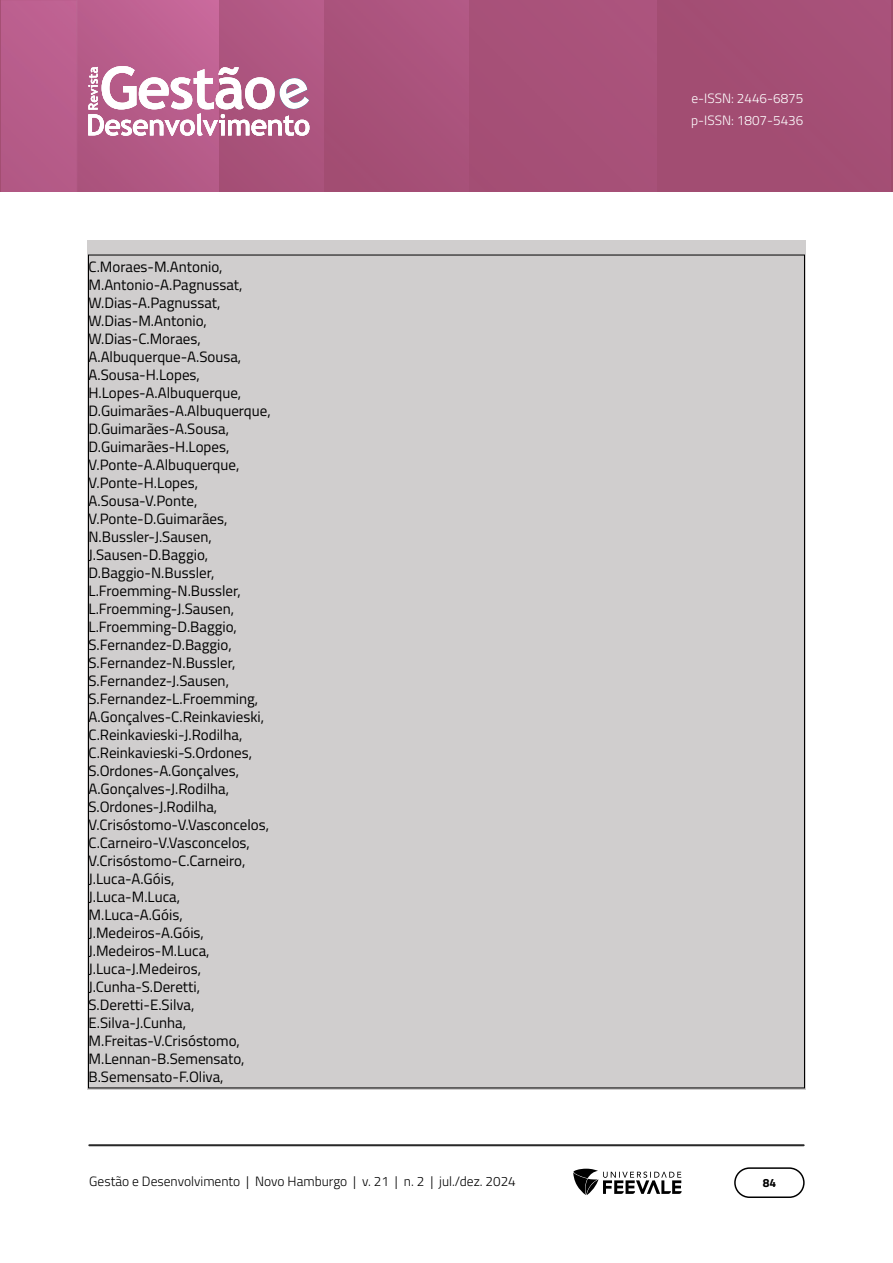
<style>
.page{position:relative;width:893px;height:1263px;background:#fff}
.page>*{position:absolute;margin:0;border:0;box-sizing:border-box;transform-origin:0 0}
.t1{font:15px "Titillium Web";color:#000}
.t2{font:300 13.5px "Titillium Web";color:#000}
.t3{font:300 13.5px/22.5px "Titillium Web";color:#fff}
.t4{font:700 12px "Titillium Web";color:#000}
</style>
<div class="page">
<img style="left:1px;top:0;width:890px;height:192px">
<img style="left:77px;top:0;width:1px;height:192px">
<hr style="left:220px;top:0;width:1px;height:192px;background:#ab537d">
<hr style="left:891px;top:0;width:1px;height:192px;background:#9e4a6b">
<hr style="left:89px;top:1144px;width:715px;height:2px;background:#282828">
<div style="left:734px;top:1167px;width:71px;height:31px;border:2px solid #000;border-radius:15px"></div>
<svg style="left:573px;top:1169px;width:109px;height:26px"></svg>
<svg style="left:88px;top:66px;width:221px;height:70px"></svg>
<div style="left:87px;top:240px;width:719px;height:849px;background:#d0cece"></div>
<p class="t1" style="left:88px;top:256px;width:136px">C.Moraes-M.Antonio,</p>
<p class="t1" style="left:88px;top:274px;width:155px">M.Antonio-A.Pagnussat,</p>
<p class="t1" style="left:88px;top:292px;width:134px">W.Dias-A.Pagnussat,</p>
<p class="t1" style="left:88px;top:310px;width:120px">W.Dias-M.Antonio,</p>
<p class="t1" style="left:88px;top:328px;width:114px">W.Dias-C.Moraes,</p>
<p class="t1" style="left:88px;top:346px;width:154px">A.Albuquerque-A.Sousa,</p>
<p class="t1" style="left:88px;top:364px;width:113px">A.Sousa-H.Lopes,</p>
<p class="t1" style="left:88px;top:382px;width:154px">H.Lopes-A.Albuquerque,</p>
<p class="t1" style="left:88px;top:400px;width:184px">D.Guimarães-A.Albuquerque,</p>
<p class="t1" style="left:88px;top:418px;width:142px">D.Guimarães-A.Sousa,</p>
<p class="t1" style="left:88px;top:436px;width:142px">D.Guimarães-H.Lopes,</p>
<p class="t1" style="left:88px;top:454px;width:152px">V.Ponte-A.Albuquerque,</p>
<p class="t1" style="left:88px;top:472px;width:111px">V.Ponte-H.Lopes,</p>
<p class="t1" style="left:88px;top:490px;width:110px">A.Sousa-V.Ponte,</p>
<p class="t1" style="left:88px;top:508px;width:141px">V.Ponte-D.Guimarães,</p>
<p class="t1" style="left:88px;top:526px;width:125px">N.Bussler-J.Sausen,</p>
<p class="t1" style="left:88px;top:544px;width:121px">J.Sausen-D.Baggio,</p>
<p class="t1" style="left:88px;top:562px;width:127px">D.Baggio-N.Bussler,</p>
<p class="t1" style="left:88px;top:580px;width:154px">L.Froemming-N.Bussler,</p>
<p class="t1" style="left:88px;top:598px;width:147px">L.Froemming-J.Sausen,</p>
<p class="t1" style="left:88px;top:616px;width:150px">L.Froemming-D.Baggio,</p>
<p class="t1" style="left:88px;top:634px;width:145px">S.Fernandez-D.Baggio,</p>
<p class="t1" style="left:88px;top:652px;width:149px">S.Fernandez-N.Bussler,</p>
<p class="t1" style="left:88px;top:670px;width:142px">S.Fernandez-J.Sausen,</p>
<p class="t1" style="left:88px;top:688px;width:171px">S.Fernandez-L.Froemming,</p>
<p class="t1" style="left:88px;top:706px;width:177px">A.Gonçalves-C.Reinkavieski,</p>
<p class="t1" style="left:88px;top:724px;width:155px">C.Reinkavieski-J.Rodilha,</p>
<p class="t1" style="left:88px;top:742px;width:165px">C.Reinkavieski-S.Ordones,</p>
<p class="t1" style="left:88px;top:760px;width:152px">S.Ordones-A.Gonçalves,</p>
<p class="t1" style="left:88px;top:778px;width:142px">A.Gonçalves-J.Rodilha,</p>
<p class="t1" style="left:88px;top:796px;width:130px">S.Ordones-J.Rodilha,</p>
<p class="t1" style="left:88px;top:814px;width:182px">V.Crisóstomo-V.Vasconcelos,</p>
<p class="t1" style="left:88px;top:832px;width:163px">C.Carneiro-V.Vasconcelos,</p>
<p class="t1" style="left:88px;top:850px;width:158px">V.Crisóstomo-C.Carneiro,</p>
<p class="t1" style="left:88px;top:868px;width:87px">J.Luca-A.Góis,</p>
<p class="t1" style="left:88px;top:886px;width:93px">J.Luca-M.Luca,</p>
<p class="t1" style="left:88px;top:904px;width:96px">M.Luca-A.Góis,</p>
<p class="t1" style="left:88px;top:922px;width:117px">J.Medeiros-A.Góis,</p>
<p class="t1" style="left:88px;top:940px;width:123px">J.Medeiros-M.Luca,</p>
<p class="t1" style="left:88px;top:958px;width:114px">J.Luca-J.Medeiros,</p>
<p class="t1" style="left:88px;top:976px;width:113px">J.Cunha-S.Deretti,</p>
<p class="t1" style="left:88px;top:994px;width:107px">S.Deretti-E.Silva,</p>
<p class="t1" style="left:88px;top:1012px;width:99px">E.Silva-J.Cunha,</p>
<p class="t1" style="left:88px;top:1030px;width:153px">M.Freitas-V.Crisóstomo,</p>
<p class="t1" style="left:88px;top:1048px;width:158px">M.Lennan-B.Semensato,</p>
<p class="t1" style="left:88px;top:1066px;width:137px">B.Semensato-F.Oliva,</p>
<p class="t3" style="left:691px;top:86px;width:114px">e-ISSN: 2446-6875 p-ISSN: 1807-5436</p>
<p class="t2" style="left:89px;top:1171px;width:428px">Gestão e Desenvolvimento | Novo Hamburgo | v. 21 | n. 2 | jul./dez. 2024</p>
<p class="t4" style="left:763px;top:1174px;width:15px">84</p>
</div>
